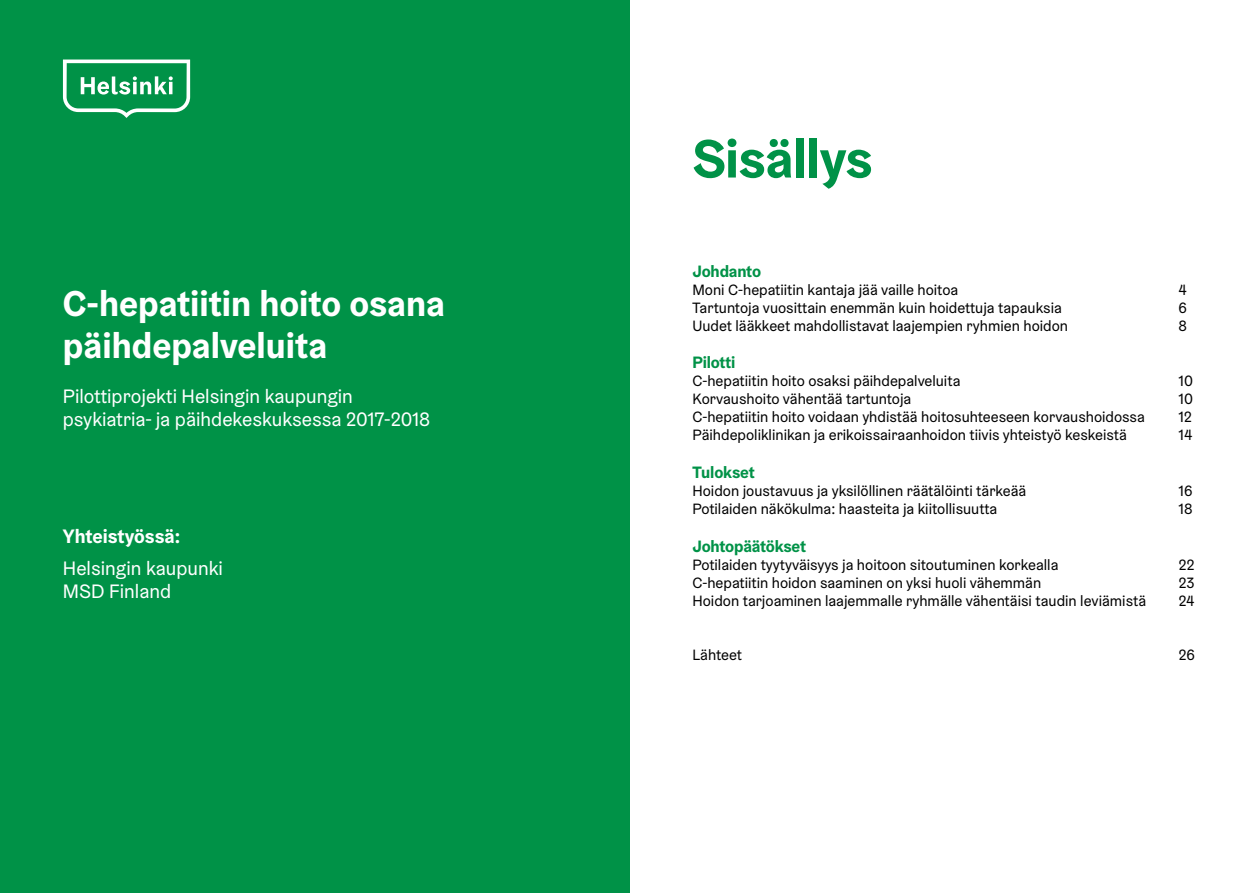
<style>
.page{position:relative;width:1259px;height:893px;background:#fff}
.page>*{position:absolute;margin:0;border:0;box-sizing:border-box;transform-origin:0 0}
.t1{font:700 54px "Helsinki Grotesk";letter-spacing:-.01em;color:#009247}
.t2{font:700 36px/41.7px "Helsinki Grotesk";color:#fff}
.t3{font:19.5px/23.4px "Helsinki Grotesk";color:#fff}
.t4{font:700 19.5px "Helsinki Grotesk";color:#fff}
.t5{font:700 16.5px "Helsinki Grotesk";letter-spacing:-.01em;color:#009247}
.t6{font:15px "Helsinki Grotesk";color:#000}
</style>
<div class="page">
<div style="left:0;top:0;width:629px;height:893px;background:#009247"></div>
<svg style="left:63px;top:60px;width:127px;height:58px"></svg>
<h2 class="t2" style="left:63px;top:282px;width:383px">C-hepatiitin hoito osana päihdepalveluita</h2>
<h3 class="t3" style="left:63px;top:384px;width:369px">Pilottiprojekti Helsingin kaupungin psykiatria- ja päihdekeskuksessa 2017-2018</h3>
<h3 class="t4" style="left:63px;top:524px;width:119px">Yhteistyössä:</h3>
<h3 class="t3" style="left:63px;top:556px;width:161px">Helsingin kaupunki<br>MSD Finland</h3>
<h1 class="t1" style="left:692px;top:124px;width:182px">Sisällys</h1>
<p class="t5" style="left:692px;top:260px;width:70px">Johdanto</p>
<p class="t6" style="left:692px;top:280px;width:267px">Moni C-hepatiitin kantaja jää vaille hoitoa</p>
<p class="t6" style="left:1178px;top:280px;width:10px">4</p>
<p class="t6" style="left:692px;top:298px;width:371px">Tartuntoja vuosittain enemmän kuin hoidettuja tapauksia</p>
<p class="t6" style="left:1178px;top:298px;width:10px">6</p>
<p class="t6" style="left:692px;top:316px;width:377px">Uudet lääkkeet mahdollistavat laajempien ryhmien hoidon</p>
<p class="t6" style="left:1178px;top:316px;width:10px">8</p>
<p class="t5" style="left:692px;top:352px;width:44px">Pilotti</p>
<p class="t6" style="left:692px;top:372px;width:269px">C-hepatiitin hoito osaksi päihdepalveluita</p>
<p class="t6" style="left:1178px;top:372px;width:16px">10</p>
<p class="t6" style="left:692px;top:390px;width:220px">Korvaushoito vähentää tartuntoja</p>
<p class="t6" style="left:1178px;top:390px;width:16px">10</p>
<p class="t6" style="left:692px;top:408px;width:454px">C-hepatiitin hoito voidaan yhdistää hoitosuhteeseen korvaushoidossa</p>
<p class="t6" style="left:1178px;top:408px;width:15px">12</p>
<p class="t6" style="left:692px;top:426px;width:436px">Päihdepoliklinikan ja erikoissairaanhoidon tiivis yhteistyö keskeistä</p>
<p class="t6" style="left:1178px;top:426px;width:15px">14</p>
<p class="t5" style="left:692px;top:462px;width:64px">Tulokset</p>
<p class="t6" style="left:692px;top:482px;width:335px">Hoidon joustavuus ja yksilöllinen räätälöinti tärkeää</p>
<p class="t6" style="left:1178px;top:482px;width:15px">16</p>
<p class="t6" style="left:692px;top:500px;width:306px">Potilaiden näkökulma: haasteita ja kiitollisuutta</p>
<p class="t6" style="left:1178px;top:500px;width:15px">18</p>
<p class="t5" style="left:692px;top:536px;width:115px">Johtopäätökset</p>
<p class="t6" style="left:692px;top:555px;width:367px">Potilaiden tyytyväisyys ja hoitoon sitoutuminen korkealla</p>
<p class="t6" style="left:1178px;top:555px;width:17px">22</p>
<p class="t6" style="left:692px;top:573px;width:350px">C-hepatiitin hoidon saaminen on yksi huoli vähemmän</p>
<p class="t6" style="left:1178px;top:573px;width:17px">23</p>
<p class="t6" style="left:692px;top:591px;width:455px">Hoidon tarjoaminen laajemmalle ryhmälle vähentäisi taudin leviämistä</p>
<p class="t6" style="left:1178px;top:591px;width:17px">24</p>
<p class="t6" style="left:692px;top:645px;width:51px">Lähteet</p>
<p class="t6" style="left:1178px;top:645px;width:18px">26</p>
</div>
